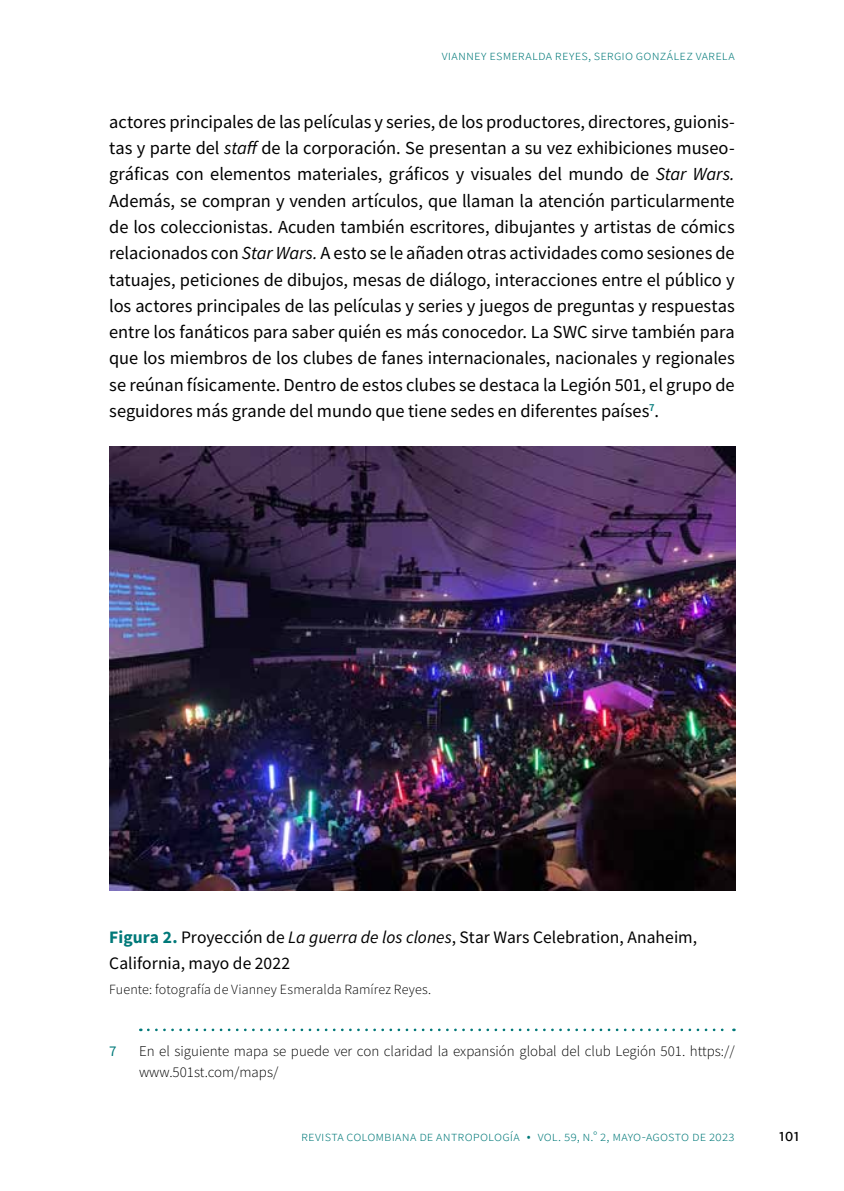
<style>
.page{position:relative;width:844px;height:1191px;background:#fff}
.page>*{position:absolute;margin:0;border:0;box-sizing:border-box;transform-origin:0 0}
.t1{font:18.38px/26.2px "Source Sans Pro";letter-spacing:-.005em;color:#000;text-align:justify}
.t2{font:17.5px/26.2px "Source Sans Pro";color:#000}
.t3{font:300 14.88px/21px "Source Sans Pro";color:#000}
.t4{font:14.88px "Source Sans Pro";color:#007979}
.t5{font:300 14px "Source Sans Pro";letter-spacing:.01em;color:#007979}
.t6{font:300 14px "Source Sans Pro";letter-spacing:.01em;color:#000}
.s1{font-style:italic}
.s2{font-weight:700;color:#007979}
</style>
<div class="page">
<img style="left:109px;top:447px;width:626px;height:443px">
<svg style="left:148px;top:1028px;width:586px;height:3px"></svg>
<p class="t5" style="left:441px;top:47px;width:294px">Vianney Esmeralda Reyes, Sergio González Varela</p>
<p class="t1" style="left:109px;top:109px;width:627px">actores principales de las películas y series, de los productores, directores, guionis&shy;tas y parte del <span class="s1">staff</span> de la corporación. Se presentan a su vez exhibiciones museo&shy;gráficas con elementos materiales, gráficos y visuales del mundo de <span class="s1">Star Wars.<br></span>Además, se compran y venden artículos, que llaman la atención particularmente de los coleccionistas. Acuden también escritores, dibujantes y artistas de cómics relacionados con <span class="s1">Star Wars.</span> A esto se le añaden otras actividades como sesiones de tatuajes, peticiones de dibujos, mesas de diálogo, interacciones entre el público y los actores principales de las películas y series y juegos de preguntas y respuestas entre los fanáticos para saber quién es más conocedor. La SWC sirve también para que los miembros de los clubes de fanes internacionales, nacionales y regionales se reúnan físicamente. Dentro de estos clubes se destaca la Legión 501, el grupo de seguidores más grande del mundo que tiene sedes en diferentes países<sup>7</sup>.</p>
<p class="t2" style="left:109px;top:924px;width:589px"><span class="s2">Figura 2.</span> Proyección de <span class="s1">La guerra de los clones</span>, Star Wars Celebration, Anaheim,<br>California, mayo de 2022</p>
<p class="t6" style="left:109px;top:980px;width:323px">Fuente: fotografía de Vianney Esmeralda Ramírez Reyes.</p>
<p class="t4" style="left:109px;top:1041px;width:9px">7</p>
<p class="t3" style="left:139px;top:1040px;width:597px">En el siguiente mapa se puede ver con claridad la expansión global del club Legión 501. https:// www.501st.com/maps/</p>
<p class="t5" style="left:301px;top:1128px;width:367px">revista colombiana de antropología • Vol. 59, N .° 2, MAYO-AgOSTO</p>
<p class="t5" style="left:692px;top:1128px;width:44px">de 2023</p>
<p class="t2" style="left:778px;top:1122px;width:23px">101</p>
</div>
